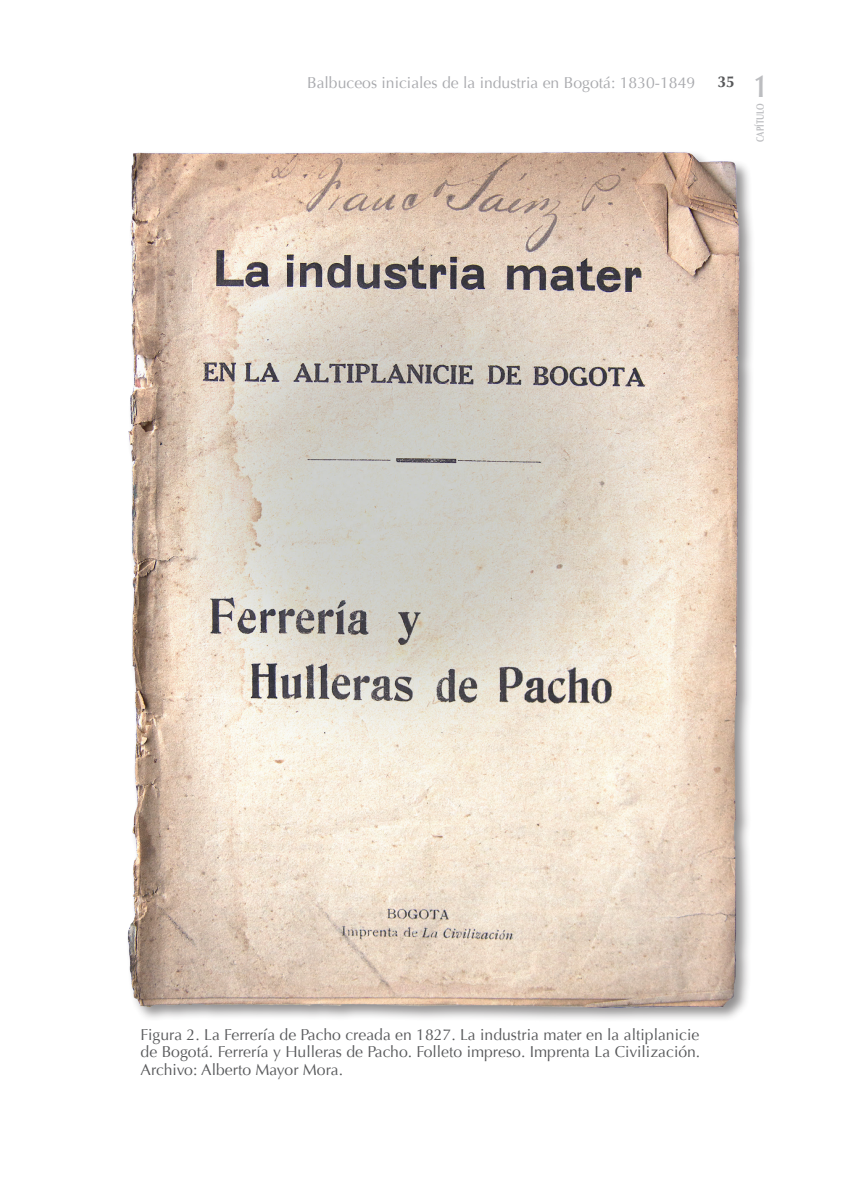
<style>
.page{position:relative;width:844px;height:1191px;background:#fff}
.page>*{position:absolute;margin:0;border:0;box-sizing:border-box;transform-origin:0 0}
.t1{font:700 31.5px "Optima";color:#bcbdc0;scale:.75 1}
.PIE_DE_FOTO{font:15.75px/17.5px "Optima";color:#57585a;text-align:justify}
.t2{font:15.75px "Optima";color:#a8a9ad}
.t3{font:700 15.75px "Optima";color:#57585a}
.t4{font:700 10.5px "Optima";letter-spacing:.01em;color:#bcbdc0;scale:.75 1}
</style>
<div class="page">
<img style="left:127px;top:152px;width:625px;height:867px">
<p class="t2" style="left:307px;top:73px;width:389px">Balbuceos iniciales de la industria en Bogotá: 1830-1849</p>
<p class="t3" style="left:717px;top:72px;width:19px">35</p>
<h1 class="t1" style="left:754px;top:68px;width:19px">1</h1>
<p class="t4" style="left:754px;top:142px;width:53px;rotate:-90deg">CAPÍTULO</p>
<p class="PIE_DE_FOTO" style="left:141px;top:1026px;width:561px">Figura 2. La Ferrería de Pacho creada en 1827. La industria mater en la altiplanicie de Bogotá. Ferrería y Hulleras de Pacho. Folleto impreso. Imprenta La Civilización.<br>Archivo: Alberto Mayor Mora.</p>
</div>
